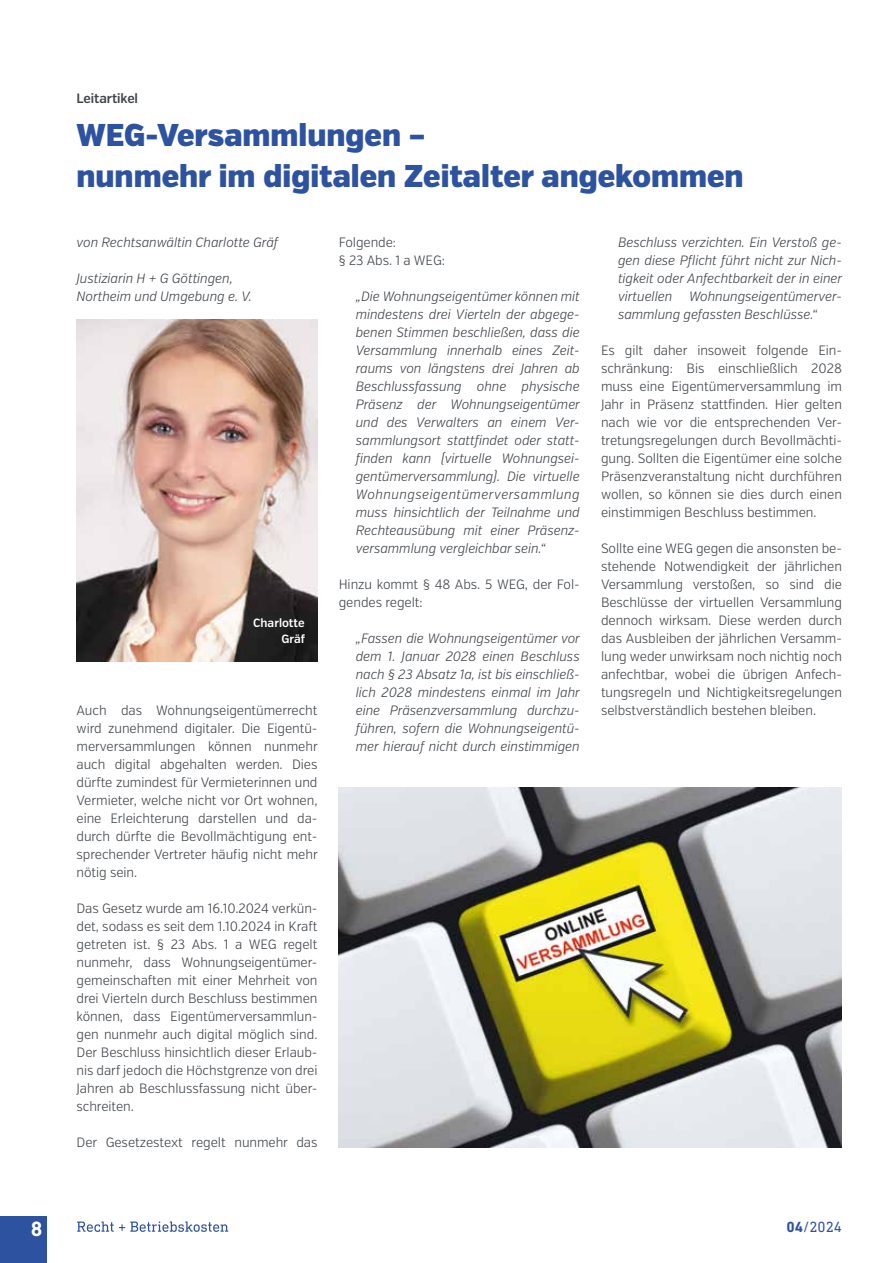
<style>
.page{position:relative;width:893px;height:1263px;background:#fff}
.page>*{position:absolute;margin:0;border:0;box-sizing:border-box;transform-origin:0 0}
.t1{font:900 31.5px/40.5px "Verb Cond";color:#2d52a0}
.t2{font:700 21px "DIN Next Slab Pro";color:#fff}
.t3{font:15px "DIN Next Slab Pro";color:#2d52a0}
.t4{font:300 13.5px/18px "Verb Cond";letter-spacing:-.005em;color:#41454a;text-align:justify}
.t5{font:italic 300 13.5px/18px "Verb Cond";letter-spacing:-.005em;color:#41454a;text-align:justify}
.t6{font:600 13.5px "Verb Cond";letter-spacing:-.005em;color:#41454a}
.t7{font:600 12px/16.5px "Verb Cond";color:#fff;text-align:right}
.s1{font-weight:700}
</style>
<div class="page">
<div style="left:0;top:1216px;width:47px;height:47px;background:#2d52a0"></div>
<svg style="left:77px;top:1221px;width:151px;height:11px"></svg>
<hr style="left:892px;top:607px;width:1px;height:656px;background:#ececed">
<img style="left:339px;top:787px;width:503px;height:360px">
<img style="left:77px;top:319px;width:240px;height:342px">
<h2 class="t2" style="left:31px;top:1217px;width:13px">8</h2>
<p class="t6" style="left:77px;top:90px;width:63px">Leitartikel</p>
<h1 class="t1" style="left:77px;top:116px;width:669px">WEG-Versammlungen –<br>nunmehr im digitalen Zeitalter angekommen</h1>
<p class="t5" style="left:77px;top:233px;width:203px">von Rechtsanwältin Charlotte Gräf</p>
<p class="t5" style="left:77px;top:269px;width:177px">Justiziarin H + G Göttingen,<br>Northeim und Umgebung e. V.</p>
<p class="t7" style="left:253px;top:614px;width:53px">Charlotte<br>Gräf</p>
<p class="t4" style="left:77px;top:702px;width:243px">Auch das Wohnungseigentümerrecht wird zunehmend digitaler. Die Eigentü&shy;merversammlungen können nunmehr auch digital abgehalten werden. Dies dürfte zumindest für Vermieterinnen und Vermieter, welche nicht vor Ort wohnen, eine Erleichterung darstellen und da&shy;durch dürfte die Bevollmächtigung ent&shy;sprechender Vertreter häufig nicht mehr nötig sein.</p>
<p class="t4" style="left:77px;top:900px;width:242px">Das Gesetz wurde am 16.10.2024 verkün&shy;det, sodass es seit dem 1.10.2024 in Kraft getreten ist. § 23 Abs. 1 a WEG regelt nunmehr, dass Wohnungseigentümer&shy;gemeinschaften mit einer Mehrheit von drei Vierteln durch Beschluss bestimmen können, dass Eigentümerversammlun&shy;gen nunmehr auch digital möglich sind.<br>Der Beschluss hinsichtlich dieser Erlaub&shy;nis darf jedoch die Höchstgrenze von drei Jahren ab Beschlussfassung nicht über&shy;schreiten.</p>
<p class="t4" style="left:77px;top:1133px;width:242px">Der Gesetzestext regelt nunmehr das</p>
<p class="t4" style="left:339px;top:233px;width:108px">Folgende:<br>§ 23 Abs. 1 a WEG:</p>
<p class="t5" style="left:356px;top:287px;width:226px">„Die Wohnungseigentümer können mit mindestens drei Vierteln der abgege&shy;benen Stimmen beschließen, dass die Versammlung innerhalb eines Zeit&shy;raums von längstens drei Jahren ab Beschlussfassung ohne physische Präsenz der Wohnungseigentümer und des Verwalters an einem Ver&shy;sammlungsort stattfindet oder statt&shy;finden kann (virtuelle Wohnungsei&shy;gentümerversammlung). Die virtuelle Wohnungseigentümerversammlung muss hinsichtlich der Teilnahme und Rechteausübung mit einer Präsenz&shy;versammlung vergleichbar sein.“</p>
<p class="t4" style="left:339px;top:575px;width:242px">Hinzu kommt § 48 Abs. 5 WEG, der Fol&shy;gendes regelt:</p>
<p class="t5" style="left:356px;top:629px;width:226px">„Fassen die Wohnungseigentümer vor dem 1. Januar 2028 einen Beschluss nach § 23 Absatz 1a, ist bis einschließ&shy;lich 2028 mindestens einmal im Jahr eine Präsenzversammlung durchzu&shy;führen, sofern die Wohnungseigentü&shy;mer hierauf nicht durch einstimmigen</p>
<p class="t5" style="left:618px;top:233px;width:226px">Beschluss verzichten. Ein Verstoß ge&shy;gen diese Pflicht führt nicht zur Nich&shy;tigkeit oder Anfechtbarkeit der in einer virtuellen Wohnungseigentümerver&shy;sammlung gefassten Beschlüsse.“</p>
<p class="t4" style="left:601px;top:341px;width:242px">Es gilt daher insoweit folgende Ein&shy;schränkung: Bis einschließlich 2028 muss eine Eigentümerversammlung im Jahr in Präsenz stattfinden. Hier gelten nach wie vor die entsprechenden Ver&shy;tretungsregelungen durch Bevollmächti&shy;gung. Sollten die Eigentümer eine solche Präsenzveranstaltung nicht durchführen wollen, so können sie dies durch einen einstimmigen Beschluss bestimmen.</p>
<p class="t4" style="left:601px;top:539px;width:242px">Sollte eine WEG gegen die ansonsten be&shy;stehende Notwendigkeit der jährlichen Versammlung verstoßen, so sind die Beschlüsse der virtuellen Versammlung dennoch wirksam. Diese werden durch das Ausbleiben der jährlichen Versamm&shy;lung weder unwirksam noch nichtig noch anfechtbar, wobei die übrigen Anfech&shy;tungsregeln und Nichtigkeitsregelungen selbstverständlich bestehen bleiben.</p>
<p class="t3" style="left:786px;top:1218px;width:57px"><span class="s1">04</span>/2024</p>
</div>
